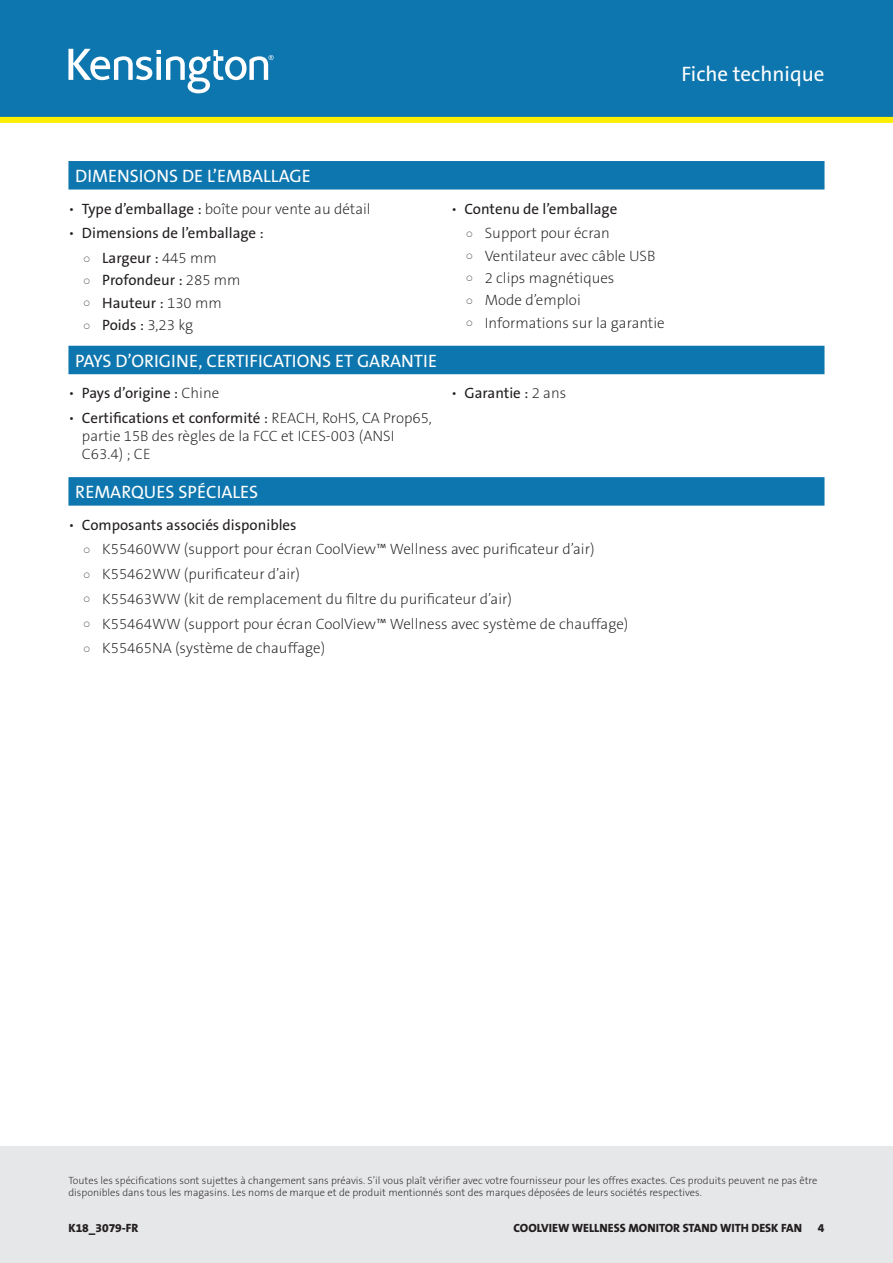
<style>
.page{position:relative;width:893px;height:1263px;background:#fff}
.page>*{position:absolute;margin:0;border:0;box-sizing:border-box;transform-origin:0 0}
.t1{font:21px "The Sans KENSINGTON5 Rg";color:#fff}
.Blue_Bar_Header{font:18px "The Sans KENSINGTON5 Rg";color:#fff}
.t2{font:15px/18px "The Sans KENSINGTON2 XL";color:#231f20}
.t3{font:15px "The Sans KENSINGTON5 Rg";color:#231f20}
.t4{font:12px "The Sans KENSINGTON8 XB";color:#231f20}
.t5{font:10.5px/12.6px "The Sans KENSINGTON2 XL";color:#231f20}
.s1{font-family:"The Sans KENSINGTON5 Rg"}
.s2{font-family:"The Sans KENSINGTON2 XL"}
</style>
<div class="page">
<div style="left:0;top:1146px;width:893px;height:117px;background:#e6e7e9"></div>
<div style="left:0;top:0;width:893px;height:120px;background:#0e76ae"></div>
<svg style="left:68px;top:49px;width:206px;height:44px"></svg>
<div style="left:0;top:117px;width:893px;height:6px;background:#fcee01"></div>
<div style="left:68px;top:161px;width:756px;height:29px;background:#0e76ae"></div>
<div style="left:68px;top:346px;width:756px;height:28px;background:#0e76ae"></div>
<div style="left:68px;top:477px;width:756px;height:29px;background:#0e76ae"></div>
<h1 class="t1" style="left:681px;top:63px;width:145px">Fiche technique</h1>
<p class="Blue_Bar_Header" style="left:75px;top:166px;width:237px">DIMENSIONS DE L’EMBALLAGE</p>
<p class="t2" style="left:68px;top:200px;width:304px">• <span class="s1">Type d’emballage :</span> boîte pour vente au détail</p>
<p class="t3" style="left:68px;top:225px;width:197px"><span class="s2">•</span> Dimensions de l’emballage :</p>
<p class="t3" style="left:102px;top:250px;width:116px">Largeur : <span class="s2">445 mm</span></p>
<p class="t3" style="left:102px;top:272px;width:140px">Profondeur : <span class="s2">285 mm</span></p>
<p class="t3" style="left:102px;top:295px;width:121px">Hauteur : <span class="s2">130 mm</span></p>
<p class="t3" style="left:102px;top:317px;width:92px">Poids : <span class="s2">3,23 kg</span></p>
<p class="Blue_Bar_Header" style="left:75px;top:351px;width:363px">PAYS D’ORIGINE, CERTIFICATIONS ET GARANTIE</p>
<p class="t3" style="left:68px;top:385px;width:152px"><span class="s2">•</span> Pays d’origine : <span class="s2">Chine</span></p>
<p class="t2" style="left:82px;top:409px;width:351px;text-indent:-14px">• <span class="s1">Certifications et conformité :</span> REACH, RoHS, CA Prop65, partie 15B des règles de la FCC et ICES-003 (ANSI<br>C63.4) ; CE</p>
<p class="t3" style="left:451px;top:200px;width:168px"><span class="s2">•</span> Contenu de l’emballage</p>
<p class="t2" style="left:485px;top:225px;width:127px">Support pour écran</p>
<p class="t2" style="left:485px;top:247px;width:172px">Ventilateur avec câble USB</p>
<p class="t2" style="left:485px;top:269px;width:131px">2 clips magnétiques</p>
<p class="t2" style="left:485px;top:292px;width:98px">Mode d’emploi</p>
<p class="t2" style="left:485px;top:314px;width:182px">Informations sur la garantie</p>
<p class="t3" style="left:451px;top:385px;width:117px"><span class="s2">•</span> Garantie : <span class="s2">2 ans</span></p>
<p class="Blue_Bar_Header" style="left:75px;top:482px;width:185px">REMARQUES SPÉCIALES</p>
<p class="t3" style="left:68px;top:517px;width:230px"><span class="s2">•</span> Composants associés disponibles</p>
<p class="t2" style="left:102px;top:541px;width:494px">K55460WW (support pour écran CoolView™ Wellness avec purificateur d’air)</p>
<p class="t2" style="left:102px;top:566px;width:199px">K55462WW (purificateur d’air)</p>
<p class="t2" style="left:102px;top:590px;width:411px">K55463WW (kit de remplacement du filtre du purificateur d’air)</p>
<p class="t2" style="left:102px;top:615px;width:528px">K55464WW (support pour écran CoolView™ Wellness avec système de chauffage)</p>
<p class="t2" style="left:102px;top:640px;width:225px">K55465NA (système de chauffage)</p>
<p class="t5" style="left:68px;top:1174px;width:750px">Toutes les spécifications sont sujettes à changement sans préavis. S’il vous plaît vérifier avec votre fournisseur pour les offres exactes. Ces produits peuvent ne pas être disponibles dans tous les magasins. Les noms de marque et de produit mentionnés sont des marques déposées de leurs sociétés respectives.</p>
<p class="t4" style="left:68px;top:1221px;width:71px">K18_3079-FR</p>
<p class="t4" style="left:514px;top:1221px;width:290px">COOLVIEW WELLNESS MONITOR STAND WITH DESK FAN</p>
<p class="t4" style="left:818px;top:1221px;width:8px">4</p>
</div>
